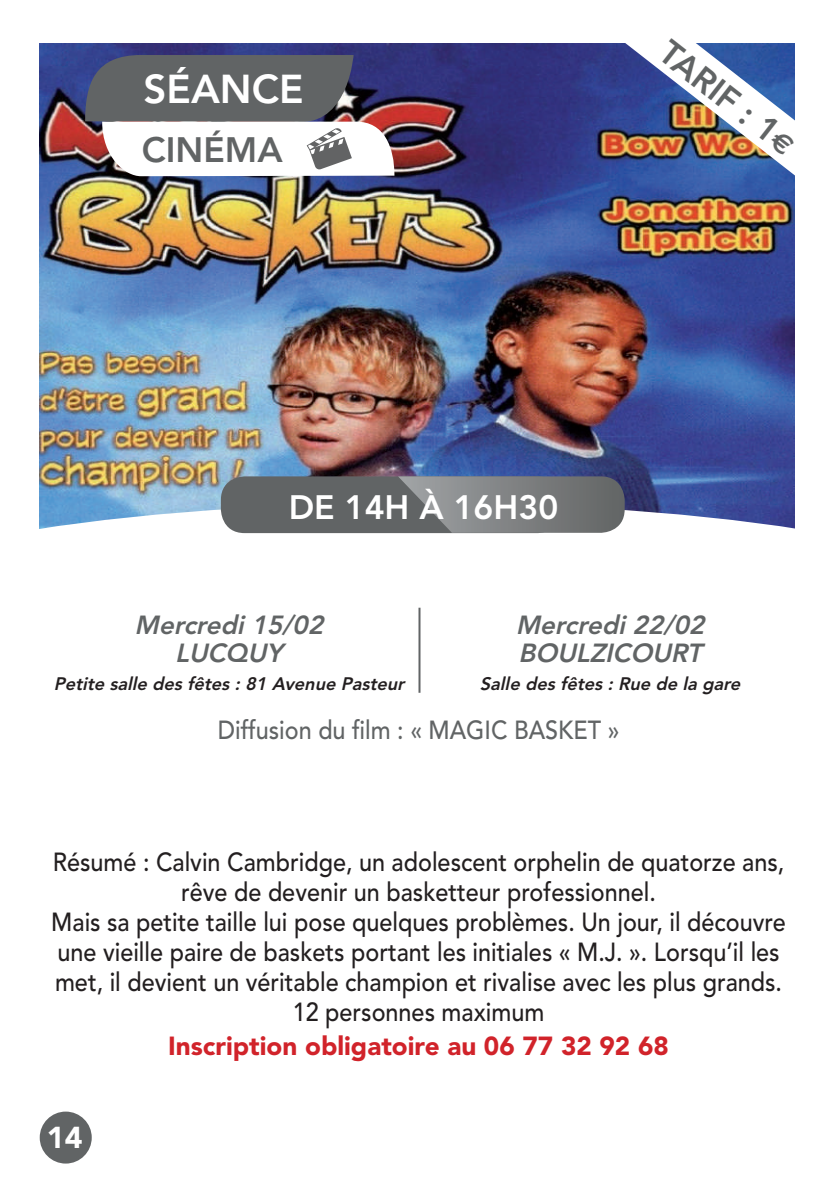
<style>
.page{position:relative;width:840px;height:1191px;background:#fff}
.page>*{position:absolute;margin:0;border:0;box-sizing:border-box;transform-origin:0 0}
.t1{font:800 40px "Avenir";color:#fff}
.t2{font:800 35px "Avenir";color:#616465}
.t3{font:800 34px "Avenir";color:#616465}
.t4{font:800 33.6px "Avenir";color:#fff}
.t5{font:900 30px "Avenir";color:#fff}
.t6{font:500 26px/30px "Avenir";color:#231f20;text-align:center;scale:.9 1}
.t7{font:italic 800 26px/28px "Avenir";color:#616465;text-align:center}
.t8{font:900 26px "Avenir";color:#d1232a}
.t9{font:500 26px "Avenir";color:#616465;scale:.9 1}
.t10{font:italic 800 18px "Avenir";color:#231f20}
.s1{font-family:"Euro Sans";font-weight:700;font-size:28px}
</style>
<div class="page">
<img style="left:39px;top:44px;width:755px;height:459px">
<svg style="left:39px;top:503px;width:615px;height:190px"></svg>
<svg style="left:85px;top:55px;width:309px;height:121px"></svg>
<div style="left:221px;top:476px;width:340px;height:57px;background:#616465;border-radius:24px"></div>
<svg style="left:398px;top:476px;width:226px;height:57px"></svg>
<hr style="left:418px;top:607px;width:2px;height:86px;background:#616465">
<img style="left:609px;top:43px;width:186px;height:168px">
<div style="left:40px;top:1111px;width:52px;height:52px;background:#616465;border-radius:50%"></div>
<svg style="left:654px;top:503px;width:141px;height:26px"></svg>
<h1 class="t1" style="left:143px;top:66px;width:161px">SÉANCE</h1>
<h2 class="t2" style="left:142px;top:129px;width:142px">CINÉMA</h2>
<h3 class="t3" style="left:676px;top:32px;width:163px;rotate:38deg">TARIF : 1<span class="s1">E</span></h3>
<p class="t4" style="left:288px;top:488px;width:271px">DE 14H À 16H30</p>
<p class="t7" style="left:135px;top:611px;width:196px">Mercredi 15/02<br>LUCQUY</p>
<p class="t10" style="left:54px;top:673px;width:356px">Petite salle desfêtes:81 Avenue Pasteur</p>
<p class="t9" style="left:217px;top:715px;width:447px">Diffusion du film : « MAGIC BASKET »</p>
<p class="t7" style="left:515px;top:611px;width:196px;text-align:left">Mercredi 22/02<br>BOULZICOURT</p>
<p class="t10" style="left:479px;top:673px;width:266px">Salle desfêtes:Rue de la gare</p>
<p class="t6" style="left:51px;top:847px;width:817px">Résumé : Calvin Cambridge, un adolescent orphelin de quatorze ans, rêve de devenir un basketteur professionnel.<br>Mais sa petite taille lui pose quelques problèmes. Un jour, il découvre une vieille paire de baskets portant les initiales « M.J. ». Lorsqu’il les met, il devient un véritable champion et rivalise avec les plus grands.<br>12 personnes maximum</p>
<p class="t8" style="left:168px;top:1030px;width:502px">Inscription obligatoire au 06 77 32 92 68</p>
<p class="t5" style="left:47px;top:1119px;width:37px">14</p>
</div>
